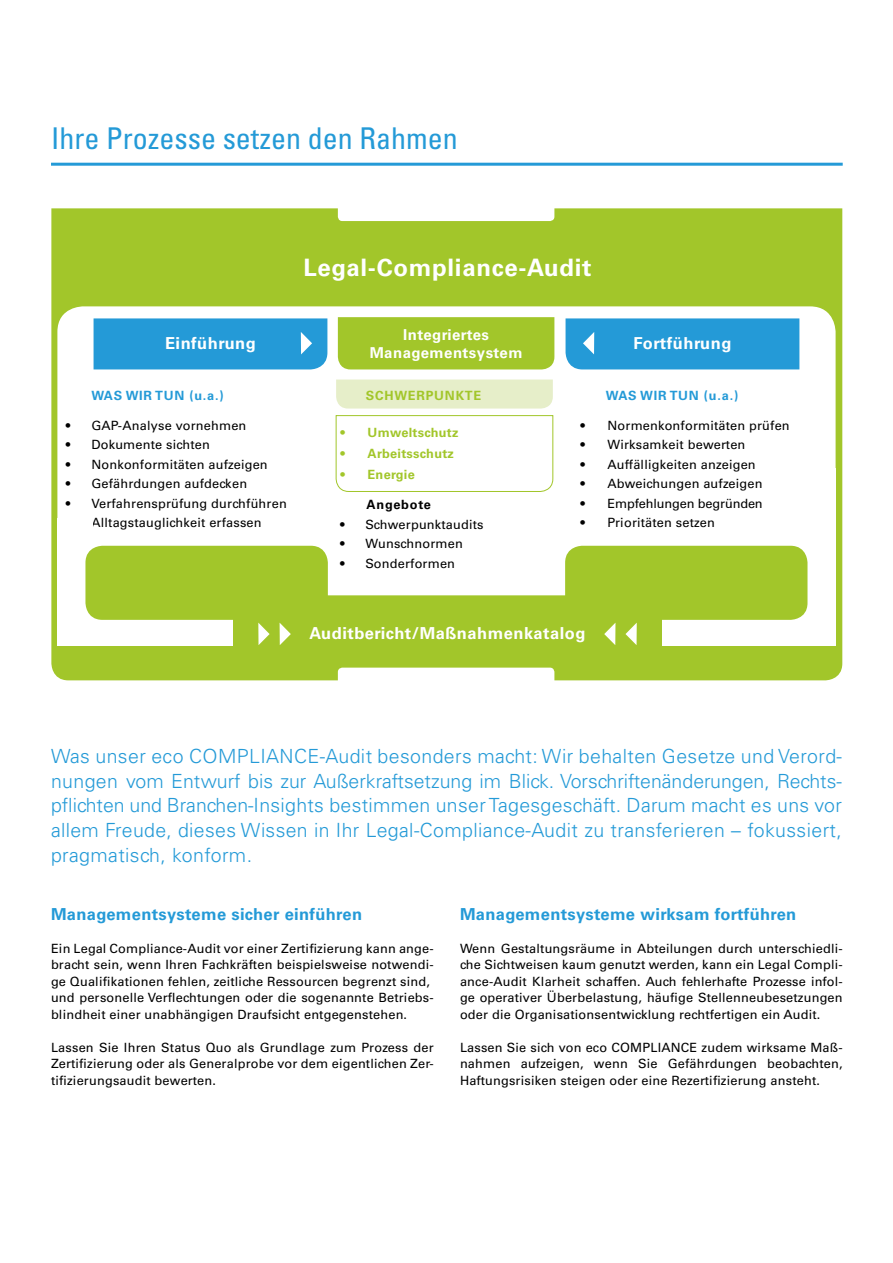
<style>
.page{position:relative;width:893px;height:1263px;background:#fff}
.page>*{position:absolute;margin:0;border:0;box-sizing:border-box;transform-origin:0 0}
.t1{font:condensed 30px "Univers LT Std";color:#249ad7}
.t2{font:700 24px "Univers LT Std";letter-spacing:.03em;color:#fff}
.t3{font:300 19.5px/24.8px "Univers LT Std";letter-spacing:.02em;color:#249ad7;text-align:justify}
.t4{font:700 16.5px "Univers LT Std";letter-spacing:.02em;color:#249ad7}
.t5{font:700 16.5px "Univers LT Std";letter-spacing:.03em;color:#fff}
.t6{font:700 15px/18px "Univers LT Std";letter-spacing:.03em;color:#fff;text-align:center}
.t7{font:12.75px/16.5px "Univers LT Std";letter-spacing:.015em;color:#000;text-align:justify}
.t8{font:700 12.75px "Univers LT Std";letter-spacing:.02em;color:#a2c62a}
.t9{font:700 12.75px "Univers LT Std";letter-spacing:.06em;color:#249ad7}
.t10{font:12.75px "Univers LT Std";letter-spacing:-.01em;color:#000}
.t11{font:700 12.75px "Univers LT Std";letter-spacing:.06em;color:#a2c62a}
.t12{font:700 12.75px "Univers LT Std";letter-spacing:.06em;color:#000}
</style>
<div class="page">
<div style="left:51px;top:208px;width:791px;height:472px;background:#a2c62a"></div>
<svg style="left:57px;top:306px;width:779px;height:289px"></svg>
<hr style="left:51px;top:163px;width:792px;height:3px;background:#249ad7">
<svg style="left:336px;top:415px;width:217px;height:77px"></svg>
<svg style="left:336px;top:379px;width:217px;height:30px;background:#e7eecb"></svg>
<div style="left:338px;top:317px;width:216px;height:52px;background:#a2c62a"></div>
<div style="left:57px;top:617px;width:175px;height:28px;background:#fff"></div>
<div style="left:662px;top:617px;width:174px;height:28px;background:#fff"></div>
<div style="left:57px;top:518px;width:36px;height:127px;background:#fff"></div>
<div style="left:85px;top:546px;width:243px;height:74px;background:#a2c62a;border-radius:17px"></div>
<div style="left:794px;top:468px;width:42px;height:177px;background:#fff"></div>
<div style="left:565px;top:546px;width:242px;height:74px;background:#a2c62a;border-radius:17px"></div>
<svg style="left:280px;top:623px;width:11px;height:22px"></svg>
<svg style="left:258px;top:623px;width:12px;height:22px"></svg>
<svg style="left:604px;top:623px;width:11px;height:22px"></svg>
<svg style="left:625px;top:623px;width:12px;height:22px"></svg>
<div style="left:94px;top:318px;width:233px;height:51px;background:#249ad7"></div>
<div style="left:566px;top:318px;width:233px;height:51px;background:#249ad7"></div>
<h1 class="t1" style="left:51px;top:120px;width:408px">Ihre Prozesse setzen den Rahmen</h1>
<h2 class="t2" style="left:303px;top:254px;width:290px">Legal-Compliance-Audit</h2>
<p class="t6" style="left:370px;top:326px;width:154px">Integriertes<br>Managementsystem</p>
<p class="t5" style="left:165px;top:333px;width:92px">Einführung</p>
<p class="t5" style="left:633px;top:333px;width:100px">Fortführung</p>
<p class="t9" style="left:91px;top:388px;width:134px">WAS WIR TUN (u.a.)</p>
<p class="t7" style="left:66px;top:417px;width:182px">• GAP-Analyse vornehmen</p>
<p class="t7" style="left:66px;top:437px;width:145px">• Dokumente sichten</p>
<p class="t7" style="left:66px;top:456px;width:203px">• Nonkonformitäten aufzeigen</p>
<p class="t7" style="left:66px;top:476px;width:183px">• Gefährdungen aufdecken</p>
<p class="t7" style="left:66px;top:495px;width:222px">• Verfahrensprüfung durchführen</p>
<p class="t7" style="left:66px;top:515px;width:197px">• Alltagstauglichkeit erfassen</p>
<p class="t11" style="left:366px;top:388px;width:115px">SCHWERPUNKTE</p>
<p class="t8" style="left:341px;top:425px;width:119px">• Umweltschutz</p>
<p class="t8" style="left:341px;top:446px;width:115px">• Arbeitsschutz</p>
<p class="t8" style="left:341px;top:467px;width:76px">• Energie</p>
<p class="t12" style="left:367px;top:497px;width:66px">Angebote</p>
<p class="t7" style="left:340px;top:516px;width:145px">• Schwerpunktaudits</p>
<p class="t7" style="left:340px;top:536px;width:124px">• Wunschnormen</p>
<p class="t7" style="left:340px;top:555px;width:117px">• Sonderformen</p>
<p class="t9" style="left:606px;top:388px;width:134px">WAS WIR TUN (u.a.)</p>
<p class="t7" style="left:580px;top:417px;width:211px">• Normenkonformitäten prüfen</p>
<p class="t7" style="left:580px;top:437px;width:166px">• Wirksamkeit bewerten</p>
<p class="t7" style="left:580px;top:456px;width:177px">• Auffälligkeiten anzeigen</p>
<p class="t7" style="left:580px;top:476px;width:184px">• Abweichungen aufzeigen</p>
<p class="t10" style="left:580px;top:496px;width:184px">• Empfehlungen begründen</p>
<p class="t7" style="left:580px;top:515px;width:136px">• Prioritäten setzen</p>
<p class="t5" style="left:310px;top:624px;width:277px">Auditbericht/Maßnahmenkatalog</p>
<p class="t3" style="left:51px;top:744px;width:792px">Was unser eco Complianc e-Audit besonders macht: Wir behalten Gesetze und Verord&shy;nungen vom Entwurf bis zur Außerkraftsetzung im Blick. Vorschriftenänderungen, Rechts&shy;pflichten und Branchen-Insights bestimmen unser Tagesgeschäft. Darum macht es uns vor allem Freude, dieses Wissen in Ihr Legal-Compliance-Audit zu transferieren – fokussiert, pragmatisch, konform.</p>
<p class="t4" style="left:51px;top:904px;width:313px">Managementsysteme sicher einführen</p>
<p class="t7" style="left:51px;top:940px;width:384px;text-align:left">Ein Legal Compliance-Audit vor einer Zertifizierung kann ange&shy;bracht sein, wenn Ihren Fachkräften beispielsweise notwendi&shy;ge Qualifikationen fehlen, zeitliche Ressourcen begrenzt sind, und personelle Verflechtungen oder die sogenannte Betriebs&shy;blindheit einer unabhängigen Draufsicht entgegenstehen.</p>
<p class="t7" style="left:51px;top:1039px;width:384px">Lassen Sie Ihren Status Quo als Grundlage zum Prozess der Zertifizierung oder als Generalprobe vor dem eigentlichen Zer&shy;tifizierungsaudit bewerten.</p>
<p class="t4" style="left:460px;top:904px;width:338px">Managementsysteme wirksam fortführen</p>
<p class="t7" style="left:460px;top:940px;width:384px">Wenn Gestaltungsräume in Abteilungen durch unterschiedli&shy;che Sichtweisen kaum genutzt werden, kann ein Legal Compli&shy;ance-Audit Klarheit schaffen. Auch fehlerhafte Prozesse infol&shy;ge operativer Überbelastung, häufige Stellenneubesetzungen oder die Organisationsentwicklung rechtfertigen ein Audit.</p>
<p class="t7" style="left:460px;top:1039px;width:170px">Lassen Sie sich von eco Compliance</p>
<p class="t7" style="left:460px;top:1039px;width:384px;text-indent:242px">zudem wirksame Maß&shy;nahmen aufzeigen, wenn Sie Gefährdungen beobachten, Haftungsrisiken steigen oder eine Rezertifizierung ansteht.</p>
</div>
